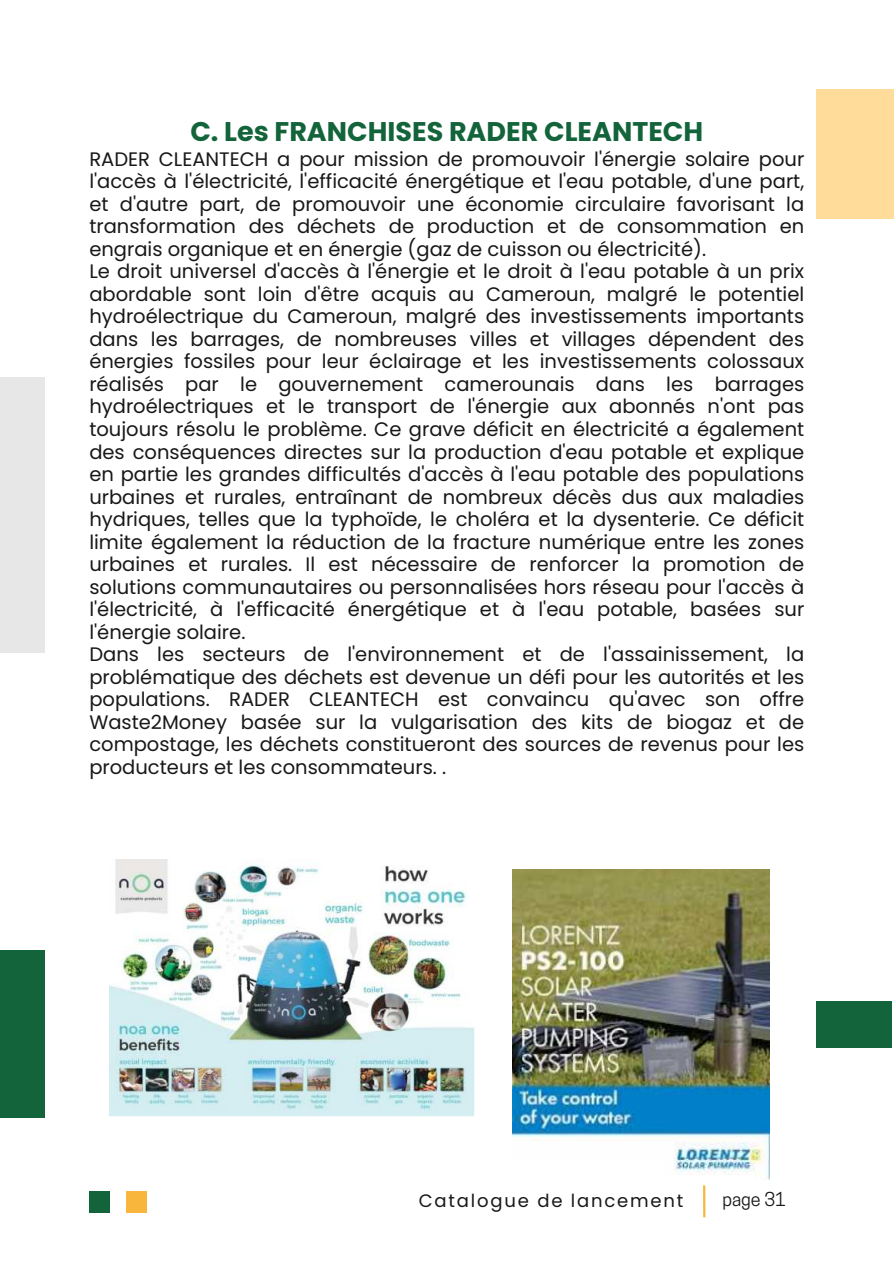
<style>
.page{position:relative;width:894px;height:1264px;background:#fff}
.page>*{position:absolute;margin:0;border:0;box-sizing:border-box;transform-origin:0 0}
.t1{font:700 27px "Poppins";color:#13643b}
.t2{font:19.5px/22.5px "Poppins";color:#191717}
.t3{font:18px "Poppins";letter-spacing:.1em;color:#191717}
.t4{font:18px "Cooper Hewitt";color:#191717}
</style>
<div class="page">
<hr style="left:702px;top:1185px;width:3px;height:32px;background:#f8b63c">
<div style="left:127px;top:1190px;width:20px;height:22px;background:#f8b63c"></div>
<div style="left:89px;top:1190px;width:21px;height:22px;background:#13643b"></div>
<div style="left:815px;top:89px;width:78px;height:130px;background:#ffdc9a"></div>
<div style="left:0;top:377px;width:44px;height:276px;background:#e7e7e7"></div>
<div style="left:0;top:950px;width:44px;height:167px;background:#13643b"></div>
<div style="left:815px;top:1001px;width:76px;height:46px;background:#13643b"></div>
<img style="left:110px;top:859px;width:364px;height:257px">
<img style="left:512px;top:869px;width:257px;height:310px">
<h1 class="t1" style="left:190px;top:116px;width:514px">C. Les FRANCHISES RADER CLEANTECH</h1>
<p class="t2" style="left:89px;top:148px;width:716px">RADER CLEANTECH a pour mission de promouvoir l'énergie solaire pour l'accès à l'électricité, l'efficacité énergétique et l'eau potable, d'une part, et d'autre part, de promouvoir une économie circulaire favorisant la transformation des déchets de production et de consommation en engrais organique et en énergie (gaz de cuisson ou électricité).<br>Le droit universel d'accès à l'énergie et le droit à l'eau potable à un prix abordable sont loin d'être acquis au Cameroun, malgré le potentiel hydroélectrique du Cameroun, malgré des investissements importants dans les barrages, de nombreuses villes et villages dépendent des énergies fossiles pour leur éclairage et les investissements colossaux réalisés par le gouvernement camerounais dans les barrages hydroélectriques et le transport de l'énergie aux abonnés n'ont pas toujours résolu le problème. Ce grave déficit en électricité a également des conséquences directes sur la production d'eau potable et explique en partie les grandes difficultés d'accès à l'eau potable des populations urbaines et rurales, entraînant de nombreux décès dus aux maladies hydriques, telles que la typhoïde, le choléra et la dysenterie. Ce déficit limite également la réduction de la fracture numérique entre les zones urbaines et rurales. Il est nécessaire de renforcer la promotion de solutions communautaires ou personnalisées hors réseau pour l'accès à l'électricité, à l'efficacité énergétique et à l'eau potable, basées sur l'énergie solaire.<br>Dans les secteurs de l'environnement et de l'assainissement, la problématique des déchets est devenue un défi pour les autorités et les populations. RADER CLEANTECH est convaincu qu'avec son offre Waste2Money basée sur la vulgarisation des kits de biogaz et de compostage, les déchets constitueront des sources de revenus pour les producteurs et les consommateurs. .</p>
<p class="t3" style="left:419px;top:1190px;width:266px">Catalogue de lancement</p>
<p class="t4" style="left:722px;top:1188px;width:65px">page 31</p>
</div>
